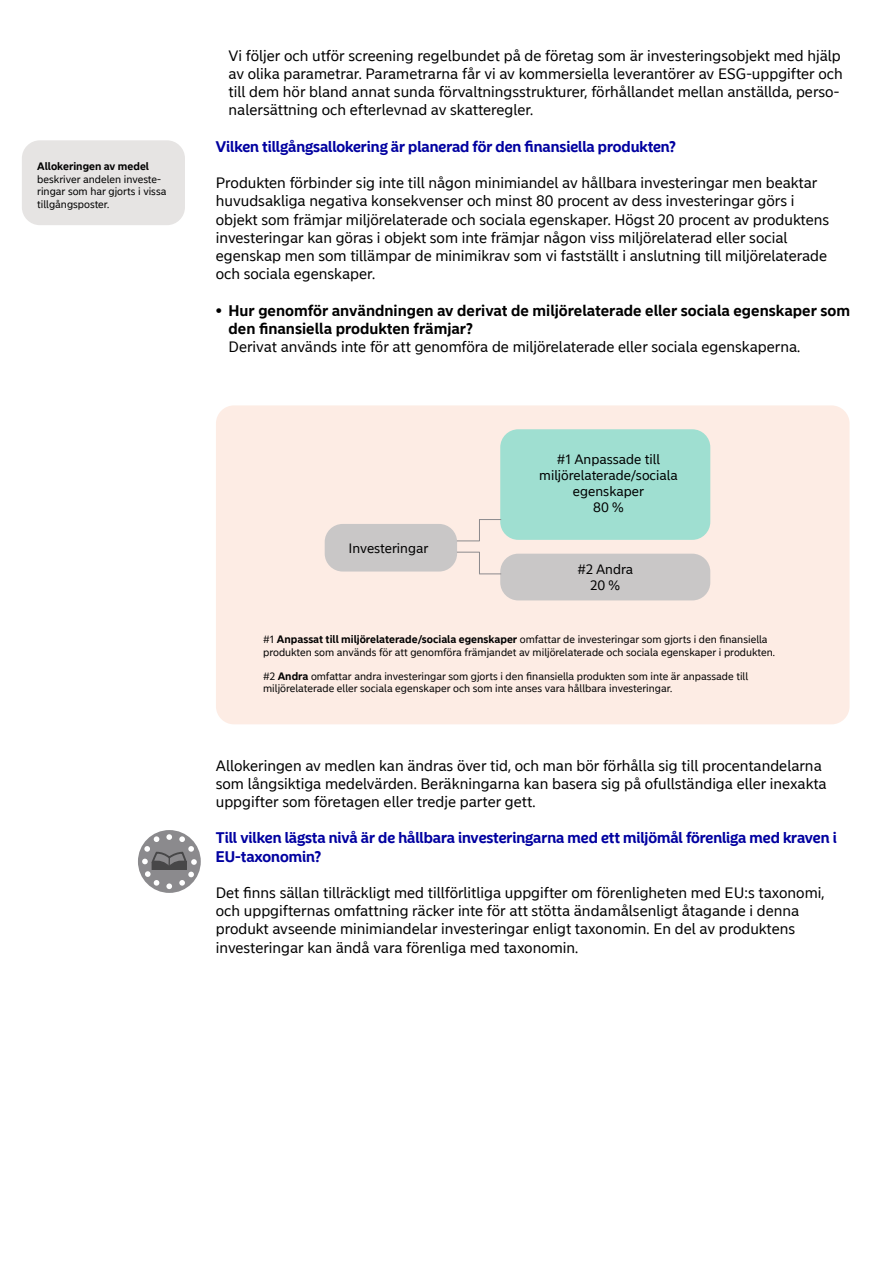
<style>
.page{position:relative;width:893px;height:1263px;background:#fff}
.page>*{position:absolute;margin:0;border:0;box-sizing:border-box;transform-origin:0 0}
.ESG_Body_text_no_ind{font:15px/18.1px "Nordea Sans Small";color:#000}
.t1{font:700 15px/18.1px "Nordea Sans Small";color:#000}
.ESG_Lomake_SV__H2{font:700 15px/18.1px "Nordea Sans Large";color:#0000a0}
.ESG_Lomakesv__H2{font:700 15px "Nordea Sans Large";color:#0000a0}
.t2{font:13.5px/16.2px "Nordea Sans Small";color:#000;text-align:center}
.ESG_lomakeselite_SV{font:10.5px/12.6px "Nordea Sans Small";color:#000}
.Info_and_image_text{font:10.5px/12.6px "Nordea Sans Small";color:#000}
.s1{font-weight:700}
.s2{font-weight:400}
</style>
<div class="page">
<div style="left:22px;top:140px;width:163px;height:85px;background:#e6e4e3;border-radius:18px"></div>
<div style="left:216px;top:405px;width:633px;height:319px;background:#fdece4;border-radius:18px"></div>
<div style="left:325px;top:524px;width:132px;height:47px;background:#c9c7c7;border-radius:18px"></div>
<div style="left:500px;top:429px;width:210px;height:111px;background:#9fdfd1;border-radius:18px"></div>
<div style="left:500px;top:554px;width:210px;height:46px;background:#c9c7c7;border-radius:18px"></div>
<svg style="left:457px;top:552px;width:44px;height:22px"></svg>
<svg style="left:457px;top:519px;width:44px;height:22px"></svg>
<div style="left:138px;top:830px;width:63px;height:63px;background:#8b8a8d;border-radius:50%"></div>
<svg style="left:142px;top:834px;width:55px;height:55px"></svg>
<p class="Info_and_image_text" style="left:37px;top:160px;width:131px"><span class="s1">Allokeringen av medel </span>beskriver andelen investe&shy;ringar som har gjorts i vissa tillgångsposter.</p>
<p class="ESG_Body_text_no_ind" style="left:229px;top:47px;width:616px">Vi följer och utför screening regelbundet på de företag som är investeringsobjekt med hjälp av olika parametrar. Parametrarna får vi av kommersiella leverantörer av ESG-uppgifter och till dem hör bland annat sunda förvaltningsstrukturer, förhållandet mellan anställda, perso&shy;nalersättning och efterlevnad av skatteregler.</p>
<h2 class="ESG_Lomakesv__H2" style="left:216px;top:137px;width:462px">Vilken tillgångsallokering är planerad för den finansiella produkten?</h2>
<p class="ESG_Body_text_no_ind" style="left:216px;top:174px;width:615px">Produkten förbinder sig inte till någon minimiandel av hållbara investeringar men beaktar huvudsakliga negativa konsekvenser och minst 80 procent av dess investeringar görs i objekt som främjar miljörelaterade och sociala egenskaper. Högst 20 procent av produktens investeringar kan göras i objekt som inte främjar någon viss miljörelaterad eller social egenskap men som tillämpar de minimikrav som vi fastställt i anslutning till miljörelaterade och sociala egenskaper.</p>
<p class="t1" style="left:229px;top:301px;width:623px;text-indent:-13px">• Hur genomför användningen av derivat de miljörelaterade eller sociala egenskaper som den finansiella produkten främjar?<br><span class="s2">Derivat används inte för att genomföra de miljörelaterade eller sociala egenskaperna.</span></p>
<p class="t2" style="left:348px;top:540px;width:81px">Investeringar</p>
<p class="t2" style="left:539px;top:451px;width:140px">#1 Anpassade till miljörelaterade/sociala egenskaper<br>80 %</p>
<p class="t2" style="left:577px;top:561px;width:57px">#2 Andra<br>20 %</p>
<p class="ESG_lomakeselite_SV" style="left:263px;top:633px;width:513px">#1 <span class="s1">Anpassat till miljörelaterade/sociala egenskaper</span> omfattar de investeringar som gjorts i den finansiella produkten som används för att genomföra främjandet av miljörelaterade och sociala egenskaper i produkten.</p>
<p class="ESG_lomakeselite_SV" style="left:263px;top:670px;width:487px">#2 <span class="s1">Andra</span> omfattar andra investeringar som gjorts i den finansiella produkten som inte är anpassade till miljörelaterade eller sociala egenskaper och som inte anses vara hållbara investeringar.</p>
<p class="ESG_Body_text_no_ind" style="left:216px;top:756px;width:612px">Allokeringen av medlen kan ändras över tid, och man bör förhålla sig till procentandelarna som långsiktiga medelvärden. Beräkningarna kan basera sig på ofullständiga eller inexakta uppgifter som företagen eller tredje parter gett.</p>
<h2 class="ESG_Lomake_SV__H2" style="left:216px;top:829px;width:622px">Till vilken lägsta nivå är de hållbara investeringarna med ett miljömål förenliga med kraven i<br>EU-taxonomin?</h2>
<p class="ESG_Body_text_no_ind" style="left:216px;top:884px;width:610px">Det finns sällan tillräckligt med tillförlitliga uppgifter om förenligheten med EU:s taxonomi, och uppgifternas omfattning räcker inte för att stötta ändamålsenligt åtagande i denna produkt avseende minimiandelar investeringar enligt taxonomin. En del av produktens investeringar kan ändå vara förenliga med taxonomin.</p>
</div>
